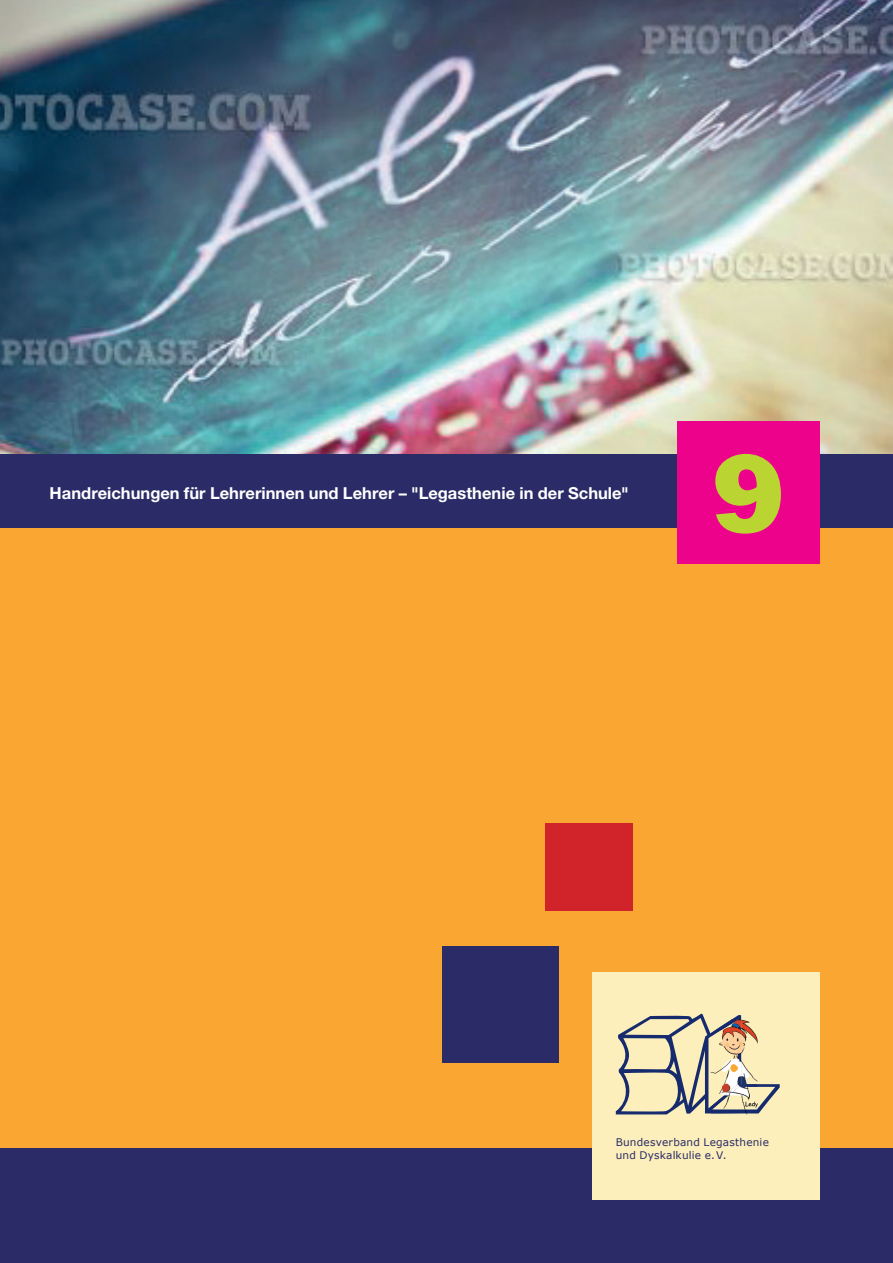
<style>
.page{position:relative;width:893px;height:1263px;background:#fff}
.page>*{position:absolute;margin:0;border:0;box-sizing:border-box;transform-origin:0 0}
.t1{font:800 114px "Rockwell";color:#bad432}
.t2{font:700 16.5px "Helvetica Neue";color:#fff}
.t3{font:10.5px/13.5px "Verdana";letter-spacing:.015em;color:#2a2b67}
</style>
<div class="page">
<img style="left:0;top:0;width:892px;height:455px">
<div style="left:0;top:458px;width:893px;height:791px;background:#faa633"></div>
<div style="left:0;top:455px;width:893px;height:73px;background:#2a2b67"></div>
<div style="left:678px;top:421px;width:142px;height:142px;background:#ed028c"></div>
<div style="left:0;top:1148px;width:893px;height:115px;background:#2a2b67"></div>
<div style="left:546px;top:823px;width:87px;height:87px;background:#d1232a"></div>
<div style="left:442px;top:947px;width:117px;height:116px;background:#2a2b67"></div>
<div style="left:592px;top:972px;width:227px;height:228px;background:#fcefbb"></div>
<svg style="left:616px;top:1013px;width:164px;height:101px"></svg>
<img style="left:710px;top:1019px;width:48px;height:94px">
<p class="t2" style="left:50px;top:483px;width:581px">Handreichungen für Lehrerinnen und Lehrer – "Legasthenie in der Schule"</p>
<h1 class="t1" style="left:709px;top:429px;width:80px">9</h1>
<p class="t3" style="left:616px;top:1135px;width:155px">Bundesverband Legasthenie und Dyskalkulie e. V.</p>
</div>
